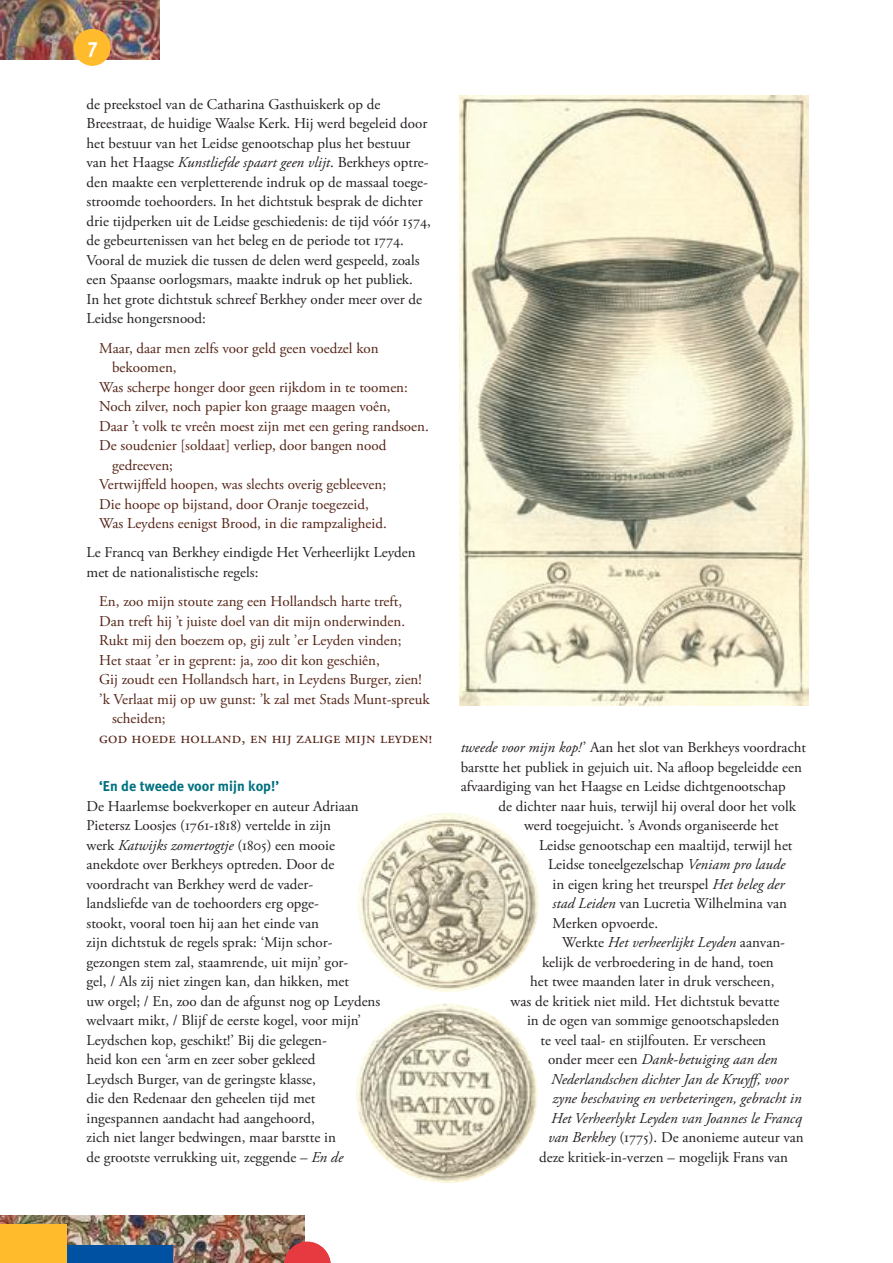
<style>
.page{position:relative;width:893px;height:1263px;background:#fff}
.page>*{position:absolute;margin:0;border:0;box-sizing:border-box;transform-origin:0 0}
.t1{font:700 21px "Meta";color:#fff}
.t2{font:16.5px "Adobe Garamond Pro";letter-spacing:.01em;color:#542416}
.t3{font:15px/19.5px "Adobe Garamond Pro";color:#241f1f}
.t4{font:15px "Adobe Garamond Pro";color:#542416}
.t5{font:italic 15px "Adobe Garamond Pro";color:#241f1f}
.t6{font:700 14.25px "Meta";color:#00717f}
.s1{font-style:italic}
.s2{font-style:normal}
</style>
<div class="page">
<img style="left:0;top:1215px;width:304px;height:48px">
<img style="left:0;top:0;width:160px;height:60px">
<div style="left:2px;top:1245px;width:171px;height:18px;background:#0051a2"></div>
<div style="left:0;top:1225px;width:67px;height:38px;background:#ffbb2b"></div>
<svg style="left:284px;top:1242px;width:47px;height:21px"></svg>
<div style="left:74px;top:29px;width:37px;height:37px;background:#ffbb2b;border-radius:50%"></div>
<img style="left:459px;top:96px;width:350px;height:609px">
<img style="left:357px;top:812px;width:182px;height:180px">
<img style="left:356px;top:1004px;width:182px;height:179px">
<h1 class="t1" style="left:88px;top:33px;width:12px">7</h1>
<p class="t3" style="left:87px;top:95px;width:346px">de preekstoel van de Catharina Gasthuiskerk op de Breestraat, de huidige Waalse Kerk. Hij werd begeleid door het bestuur van het Leidse genootschap plus het bestuur van het Haagse <span class="s1">Kunstliefde spaart geen vlijt</span>. Berkheys optre&shy;den maakte een verpletterende indruk op de massaal toege&shy;stroomde toehoorders. In het dichtstuk besprak de dichter drie tijdperken uit de Leidse geschiedenis: de tijd vóór 1574, de gebeurtenissen van het beleg en de periode tot 1774.<br>Vooral de muziek die tussen de delen werd gespeeld, zoals een Spaanse oorlogsmars, maakte indruk op het publiek.<br>In het grote dichtstuk schreef Berkhey onder meer over de Leidse hongersnood:</p>
<p class="t4" style="left:99px;top:339px;width:281px">Maar, daar men zelfs voor geld geen voedzel kon</p>
<p class="t4" style="left:112px;top:358px;width:66px">bekoomen,</p>
<p class="t4" style="left:99px;top:378px;width:310px">Was scherpe honger door geen rijkdom in te toomen:</p>
<p class="t4" style="left:99px;top:397px;width:293px">Noch zilver, noch papier kon graage maagen voên,</p>
<p class="t4" style="left:99px;top:417px;width:331px">Daar ’t volk te vreên moest zijn met een gering randsoen.</p>
<p class="t4" style="left:99px;top:436px;width:289px">De soudenier [soldaat] verliep, door bangen nood</p>
<p class="t4" style="left:112px;top:456px;width:62px">gedreeven;</p>
<p class="t4" style="left:99px;top:475px;width:288px">Vertwijffeld hoopen, was slechts overig gebleeven;</p>
<p class="t4" style="left:99px;top:495px;width:271px">Die hoope op bijstand, door Oranje toegezeid,</p>
<p class="t4" style="left:99px;top:514px;width:289px">Was Leydens eenigst Brood, in die rampzaligheid.</p>
<p class="t3" style="left:87px;top:543px;width:331px">Le Francq van Berkhey eindigde Het Verheerlijkt Leyden met de nationalistische regels:</p>
<p class="t4" style="left:99px;top:592px;width:304px">En, zoo mijn stoute zang een Hollandsch harte treft,</p>
<p class="t4" style="left:99px;top:612px;width:307px">Dan treft hij ’t juiste doel van dit mijn onderwinden.</p>
<p class="t4" style="left:99px;top:631px;width:304px">Rukt mij den boezem op, gij zult ’er Leyden vinden;</p>
<p class="t4" style="left:99px;top:651px;width:282px">Het staat ’er in geprent: ja, zoo dit kon geschiên,</p>
<p class="t4" style="left:99px;top:670px;width:324px">Gij zoudt een Hollandsch hart, in Leydens Burger, zien!</p>
<p class="t4" style="left:99px;top:690px;width:332px">’k Verlaat mij op uw gunst: ’k zal met Stads Munt-spreuk</p>
<p class="t4" style="left:112px;top:709px;width:55px">scheiden;</p>
<p class="t2" style="left:99px;top:727px;width:334px">GOD HOEDE HOLLAND, EN HIJ ZALIGE MIJN LEYDEN!</p>
<p class="t6" style="left:99px;top:777px;width:181px">‘En de tweede voor mijn kop!’</p>
<p class="t3" style="left:87px;top:797px;width:295px">De Haarlemse boekverkoper en auteur Adriaan Pietersz Loosjes (1761-1818) vertelde in zijn<br>werk <span class="s1">Katwijks zomertogtje</span> (1805) een mooie anekdote over Berkheys optreden. Door de voordracht van Berkhey werd de vader-<br>landsliefde van de toehoorders erg opge-<br>stookt, vooral toen hij aan het einde van<br>zijn dichtstuk de regels sprak: ‘Mijn schor&shy;gezongen stem zal, staamrende, uit mijn’ gor-<br>gel, / Als zij niet zingen kan, dan hikken, met<br>uw orgel; / En, zoo dan de afgunst nog op Leydens welvaart mikt, / Blijf de eerste kogel, voor mijn’ Leydschen kop, geschikt!’ Bij die gelegen-<br>heid kon een ‘arm en zeer sober gekleed<br>Leydsch Burger, van de geringste klasse,<br>die den Redenaar den geheelen tijd met ingespannen aandacht had aangehoord,<br>zich niet langer bedwingen, maar barstte in<br>de grootste verrukking uit, zeggende – <span class="s1">En de</span></p>
<p class="t3" style="left:461px;top:738px;width:347px"><span class="s1">tweede voor mijn kop!</span>’ Aan het slot van Berkheys voordracht barstte het publiek in gejuich uit. Na afloop begeleidde een afvaardiging van het Haagse en Leidse dichtgenootschap</p>
<p class="t3" style="left:498px;top:797px;width:299px;text-align:center">de dichter naar huis, terwijl hij overal door het volk werd toegejuicht. ’s Avonds organiseerde het</p>
<p class="t3" style="left:539px;top:836px;width:255px">Leidse genootschap een maaltijd, terwijl het</p>
<p class="t3" style="left:548px;top:855px;width:239px">Leidse toneelgezelschap <span class="s1">Veniam pro laude</span></p>
<p class="t3" style="left:552px;top:875px;width:234px">in eigen kring het treurspel <span class="s1">Het beleg der</span></p>
<p class="t3" style="left:552px;top:894px;width:236px"><span class="s1">stad Leiden</span> van Lucretia Wilhelmina van</p>
<p class="t3" style="left:552px;top:914px;width:107px">Merken opvoerde.</p>
<p class="t5" style="left:562px;top:934px;width:224px"><span class="s2">Werkte</span> Het verheerlijkt Leyden <span class="s2">aanvan-</span></p>
<p class="t3" style="left:542px;top:953px;width:233px">kelijk de verbroedering in de hand, toen</p>
<p class="t3" style="left:530px;top:972px;width:246px">het twee maanden later in druk verscheen,</p>
<p class="t3" style="left:510px;top:992px;width:270px">was de kritiek niet mild. Het dichtstuk bevatte</p>
<p class="t3" style="left:527px;top:1011px;width:254px">in de ogen van sommige genootschapsleden</p>
<p class="t3" style="left:540px;top:1031px;width:227px">te veel taal- en stijlfouten. Er verscheen</p>
<p class="t5" style="left:548px;top:1051px;width:231px"><span class="s2">onder meer een</span> Dank-betuiging aan den</p>
<p class="t5" style="left:551px;top:1070px;width:239px">Nederlandschen dichter Jan de Kruyff, voor</p>
<p class="t5" style="left:552px;top:1090px;width:251px">zyne beschaving en verbeteringen, gebracht in</p>
<p class="t5" style="left:551px;top:1109px;width:252px">Het Verheerlykt Leyden van Joannes le Francq</p>
<p class="t3" style="left:548px;top:1128px;width:257px"><span class="s1">van Berkhey</span> (1775). De anonieme auteur van</p>
<p class="t3" style="left:539px;top:1148px;width:251px">deze kritiek-in-verzen – mogelijk Frans van</p>
</div>
